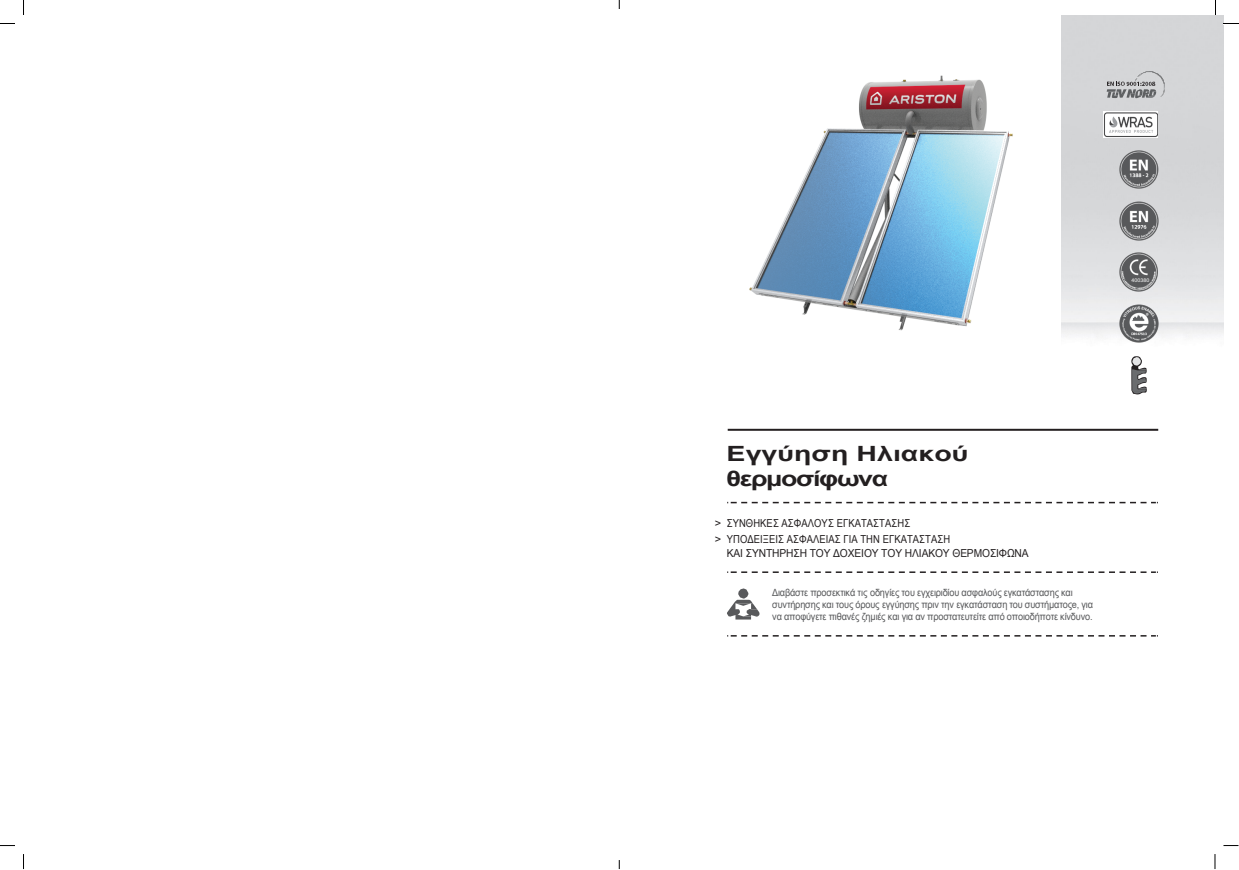
<style>
.page{position:relative;width:1239px;height:870px;background:#fff}
.page>*{position:absolute;margin:0;border:0;box-sizing:border-box;transform-origin:0 0}
.t1{font:700 21px/25.3px "Arial";color:#231f20;scale:1.36 1}
.t2{font:11px/16.1px "Arial";letter-spacing:.005em;color:#231f20}
.t3{font:11px "Arial";letter-spacing:.005em;color:#231f20;scale:.93 1}
.t4{font:10px/12px "Arial";letter-spacing:-.02em;color:#58595b;scale:.92 1}
.t5{font:5px "Arial";letter-spacing:.01em;color:#fff;scale:1.05 1}
</style>
<div class="page">
<svg style="left:23px;top:854px;width:1px;height:15px"></svg>
<svg style="left:1214px;top:854px;width:1px;height:15px"></svg>
<svg style="left:0;top:845px;width:15px;height:1px"></svg>
<svg style="left:1223px;top:845px;width:15px;height:1px"></svg>
<img style="left:727px;top:15px;width:496px;height:416px">
<hr style="left:727px;top:429px;width:430px;height:2px;background:#231f20">
<img style="left:1119px;top:151px;width:38px;height:38px">
<img style="left:1118px;top:253px;width:39px;height:39px">
<img style="left:1119px;top:304px;width:38px;height:39px">
<img style="left:1135px;top:71px;width:29px;height:25px">
<svg style="left:1106px;top:82px;width:49px;height:16px"></svg>
<svg style="left:1130px;top:356px;width:16px;height:38px"></svg>
<img style="left:1103px;top:112px;width:54px;height:25px">
<img style="left:1119px;top:202px;width:38px;height:38px">
<svg style="left:1223px;top:23px;width:15px;height:1px"></svg>
<svg style="left:727px;top:502px;width:430px;height:1px"></svg>
<svg style="left:727px;top:571px;width:430px;height:2px"></svg>
<svg style="left:727px;top:635px;width:430px;height:2px"></svg>
<svg style="left:727px;top:588px;width:32px;height:32px"></svg>
<svg style="left:0;top:23px;width:15px;height:1px"></svg>
<svg style="left:23px;top:0;width:1px;height:15px"></svg>
<div style="left:604px;top:12px;width:456px;height:409px;background:#fff"></div>
<img style="left:749px;top:75px;width:264px;height:256px">
<p class="t5" style="left:1131px;top:276px;width:19px">400380</p>
<h1 class="t1" style="left:726px;top:442px;width:179px">Εγγύηση Ηλιακού θερμοσίφωνα</h1>
<p class="t2" style="left:714px;top:515px;width:237px">&gt; ΣΥΝΘΗΚΕΣ ΑΣΦΑΛΟΥΣ ΕΓΚΑΤΑΣΤΑΣΗΣ<br>&gt; ΥΠΟΔΕΙΞΕΙΣ ΑΣΦΑΛΕΙΑΣ ΓΙΑ ΤΗΝ ΕΓΚΑΤΑΣΤΑΣΗ</p>
<p class="t3" style="left:726px;top:546px;width:326px">ΚΑΙ ΣΥΝΤΗΡΗΣΗ ΤΟΥ ΔΟΧΕΙΟΥ ΤΟΥ ΗΛΙΑΚΟΥ ΘΕΡΜΟΣΙΦΩΝΑ</p>
<p class="t4" style="left:772px;top:586px;width:350px">Διαβάστε προσεκτικά τις οδηγίες του εγχειριδίου ασφαλούς εγκατάστασης και συντήρησης και τους όρους εγγύησης πριν την εγκατάσταση του συστήματοςe, για να αποφύγετε πιθανές ζημιές και για αν προστατευτείτε από οποιοδήποτε κίνδυνο.</p>
</div>
